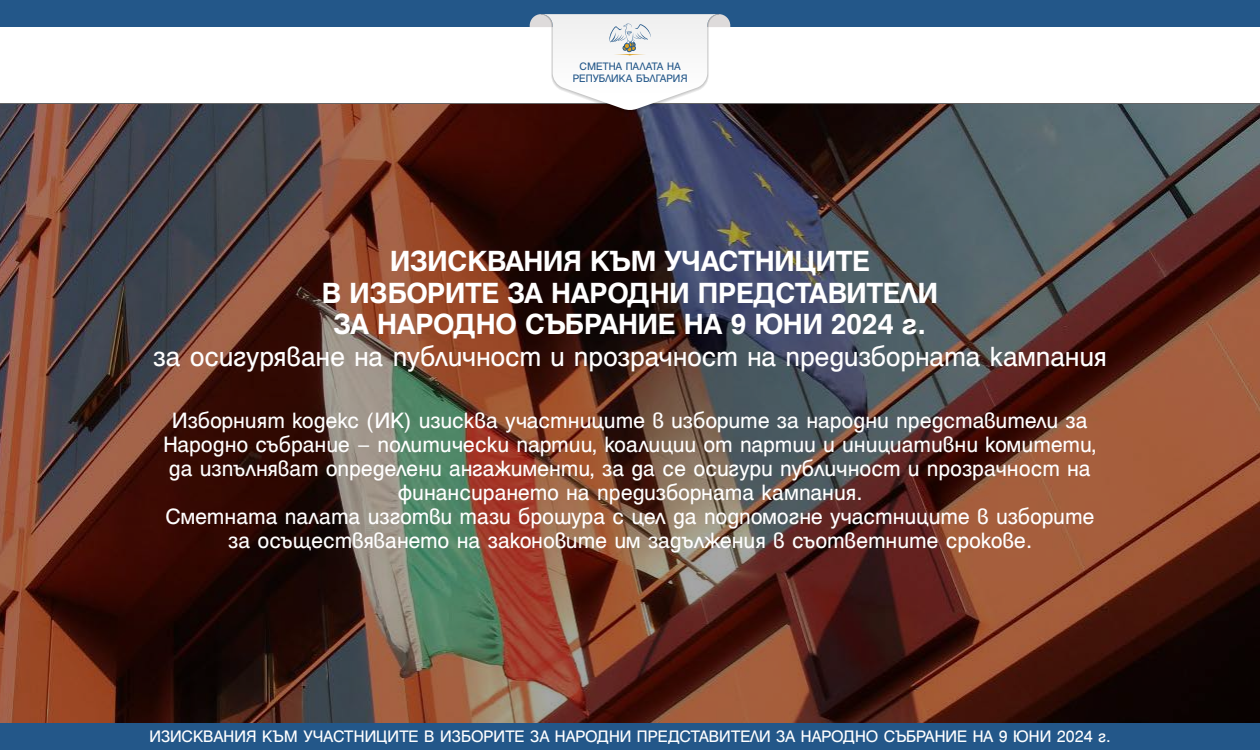
<style>
.page{position:relative;width:1260px;height:750px;background:#fff}
.page>*{position:absolute;margin:0;border:0;box-sizing:border-box;transform-origin:0 0}
.t1{font:700 31.5px/31.5px "Helen Pro";color:#fff;text-align:center}
.t2{font:30px "Helen Pro";letter-spacing:-.01em;color:#fff}
.t3{font:24px/24px "Helen Pro";letter-spacing:-.005em;color:#fff;text-align:center}
.t4{font:18px "Helen Pro";letter-spacing:-.01em;color:#fff}
.t5{font:11.7px/11.6px "Helen Pro";letter-spacing:-.01em;color:#235789;text-align:center}
</style>
<div class="page">
<img style="left:0;top:104px;width:1260px;height:619px">
<hr style="left:0;top:103px;width:1260px;height:1px;background:#666">
<div style="left:0;top:0;width:1260px;height:27px;background:#235789"></div>
<div style="left:0;top:723px;width:1260px;height:27px;background:#235789"></div>
<svg style="left:530px;top:14px;width:200px;height:100px"></svg>
<p class="t5" style="left:573px;top:61px;width:116px">СМЕТНА ПАЛАТА НА<br>РЕПУБЛИКА БЪЛГАРИЯ</p>
<h1 class="t1" style="left:322px;top:246px;width:618px">ИЗИСКВАНИЯ КЪМ УЧАСТНИЦИТЕ<br>В ИЗБОРИТЕ ЗА НАРОДНИ ПРЕДСТАВИТЕЛИ<br>ЗА НАРОДНО СЪБРАНИЕ НА 9 ЮНИ 2024 г.</h1>
<p class="t2" style="left:153px;top:341px;width:955px">за осигуряване на публичност и прозрачност на предизборната кампания</p>
<p class="t3" style="left:163px;top:408px;width:935px">Изборният кодекс (ИК) изисква участниците в изборите за народни представители за Народно събрание – политически партии, коалиции от партии и инициативни комитети, да изпълняват определени ангажименти, за да се осигури публичност и прозрачност на финансирането на предизборната кампания.<br>Сметната палата изготви тази брошура с цел да подпомогне участниците в изборите за осъществяването на законовите им задължения в съответните срокове.</p>
<p class="t4" style="left:150px;top:727px;width:962px">ИЗИСКВАНИЯ КЪМ УЧАСТНИЦИТЕ В ИЗБОРИТЕ ЗА НАРОДНИ ПРЕДСТАВИТЕЛИ ЗА НАРОДНО СЪБРАНИЕ НА 9 ЮНИ 2024 г.</p>
</div>
